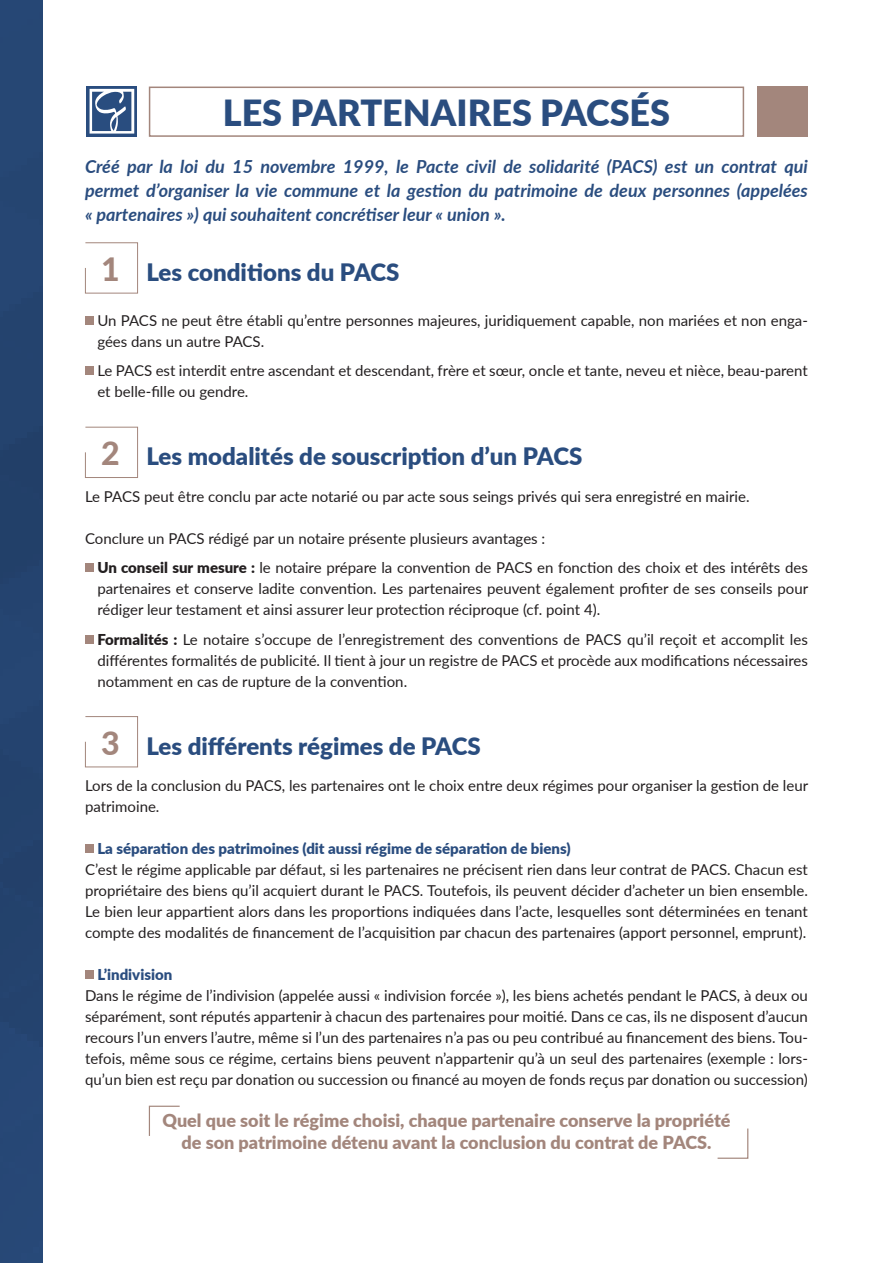
<style>
.page{position:relative;width:893px;height:1263px;background:#fff}
.page>*{position:absolute;margin:0;border:0;box-sizing:border-box;transform-origin:0 0}
.t1{font:900 36px "Lato";color:#2a4d7f}
.t2{font:900 24px "Lato";color:#2a4d7f}
.t3{font:italic 700 18px/24px "Lato";color:#2a4d7f;text-align:justify}
.t4{font:900 18px/21.6px "Lato";color:#a3867c;text-align:center}
.t5{font:15px/21px "Lato";color:#231f20}
.t6{font:900 15px "Lato";color:#2a4d7f}
.s1{font-weight:800;font-size:32.1px;color:#a3867c}
.s2{font-weight:900}
</style>
<div class="page">
<svg style="left:85px;top:242px;width:53px;height:52px"></svg>
<div style="left:85px;top:316px;width:9px;height:9px;background:#a3867c"></div>
<div style="left:85px;top:367px;width:9px;height:8px;background:#a3867c"></div>
<svg style="left:85px;top:426px;width:53px;height:52px"></svg>
<div style="left:85px;top:564px;width:9px;height:8px;background:#a3867c"></div>
<div style="left:85px;top:635px;width:9px;height:9px;background:#a3867c"></div>
<svg style="left:85px;top:716px;width:53px;height:52px"></svg>
<div style="left:85px;top:844px;width:9px;height:9px;background:#a3867c"></div>
<div style="left:85px;top:970px;width:9px;height:9px;background:#a3867c"></div>
<div style="left:0;top:0;width:43px;height:1263px;background:#254470"></div>
<svg style="left:148px;top:1105px;width:32px;height:31px"></svg>
<svg style="left:717px;top:1128px;width:32px;height:31px"></svg>
<div style="left:149px;top:87px;width:595px;height:50px;border:2px solid #a3867c"></div>
<svg style="left:87px;top:87px;width:50px;height:50px"></svg>
<svg style="left:90px;top:89px;width:44px;height:45px"></svg>
<div style="left:758px;top:87px;width:50px;height:50px;background:#a3867c"></div>
<h1 class="t1" style="left:223px;top:86px;width:449px">LES PARTENAIRES PACSÉS</h1>
<p class="t3" style="left:85px;top:153px;width:724px">Créé par la loi du 15 novembre 1999, le Pacte civil de solidarité (PACS) est un contrat qui permet d’organiser la vie commune et la gestion du patrimoine de deux personnes (appelées « partenaires ») qui souhaitent concrétiser leur « union ».</p>
<h2 class="t2" style="left:101px;top:254px;width:300px"><span class="s1">1</span> Les conditions du PACS</h2>
<p class="t5" style="left:97px;top:309px;width:712px">Un PACS ne peut être établi qu’entre personnes majeures, juridiquement capable, non mariées et non enga&shy;gées dans un autre PACS.</p>
<p class="t5" style="left:97px;top:360px;width:712px">Le PACS est interdit entre ascendant et descendant, frère et sœur, oncle et tante, neveu et nièce, beau-parent et belle-fille ou gendre.</p>
<h2 class="t2" style="left:101px;top:439px;width:483px"><span class="s1">2</span> Les modalités de souscription d’un PACS</h2>
<p class="t5" style="left:85px;top:485px;width:666px">Le PACS peut être conclu par acte notarié ou par acte sous seings privés qui sera enregistré en mairie.</p>
<p class="t5" style="left:97px;top:523px;width:712px;line-height:29.5px;text-indent:-12px">Conclure un PACS rédigé par un notaire présente plusieurs avantages :<br><span class="s2">Un conseil sur mesure :</span> le notaire prépare la convention de PACS en fonction des choix et des intérêts des</p>
<p class="t5" style="left:97px;top:578px;width:712px">partenaires et conserve ladite convention. Les partenaires peuvent également profiter de ses conseils pour rédiger leur testament et ainsi assurer leur protection réciproque (cf. point 4).</p>
<p class="t5" style="left:97px;top:628px;width:712px;text-align:justify"><span class="s2">Formalités :</span> Le notaire s’occupe de l’enregistrement des conventions de PACS qu’il reçoit et accomplit les différentes formalités de publicité. Il tient à jour un registre de PACS et procède aux modifications nécessaires notamment en cas de rupture de la convention.</p>
<h2 class="t2" style="left:101px;top:728px;width:381px"><span class="s1">3</span> Les différents régimes de PACS</h2>
<p class="t5" style="left:85px;top:774px;width:725px">Lors de la conclusion du PACS, les partenaires ont le choix entre deux régimes pour organiser la gestion de leur patrimoine.</p>
<p class="t6" style="left:97px;top:837px;width:475px">La séparation des patrimoines (dit aussi régime de séparation de biens)</p>
<p class="t5" style="left:85px;top:858px;width:724px;text-align:justify">C’est le régime applicable par défaut, si les partenaires ne précisent rien dans leur contrat de PACS. Chacun est propriétaire des biens qu’il acquiert durant le PACS. Toutefois, ils peuvent décider d’acheter un bien ensemble.<br>Le bien leur appartient alors dans les proportions indiquées dans l’acte, lesquelles sont déterminées en tenant compte des modalités de financement de l’acquisition par chacun des partenaires (apport personnel, emprunt).</p>
<p class="t6" style="left:97px;top:963px;width:76px">L’indivision</p>
<p class="t5" style="left:85px;top:984px;width:724px;text-align:justify">Dans le régime de l’indivision (appelée aussi « indivision forcée »), les biens achetés pendant le PACS, à deux ou séparément, sont réputés appartenir à chacun des partenaires pour moitié. Dans ce cas, ils ne disposent d’aucun recours l’un envers l’autre, même si l’un des partenaires n’a pas ou peu contribué au financement des biens. Tou&shy;tefois, même sous ce régime, certains biens peuvent n’appartenir qu’à un seul des partenaires (exemple : lors&shy;qu’un bien est reçu par donation ou succession ou financé au moyen de fonds reçus par donation ou succession)</p>
<p class="t4" style="left:162px;top:1109px;width:570px">Quel que soit le régime choisi, chaque partenaire conserve la propriété de son patrimoine détenu avant la conclusion du contrat de PACS.</p>
</div>
